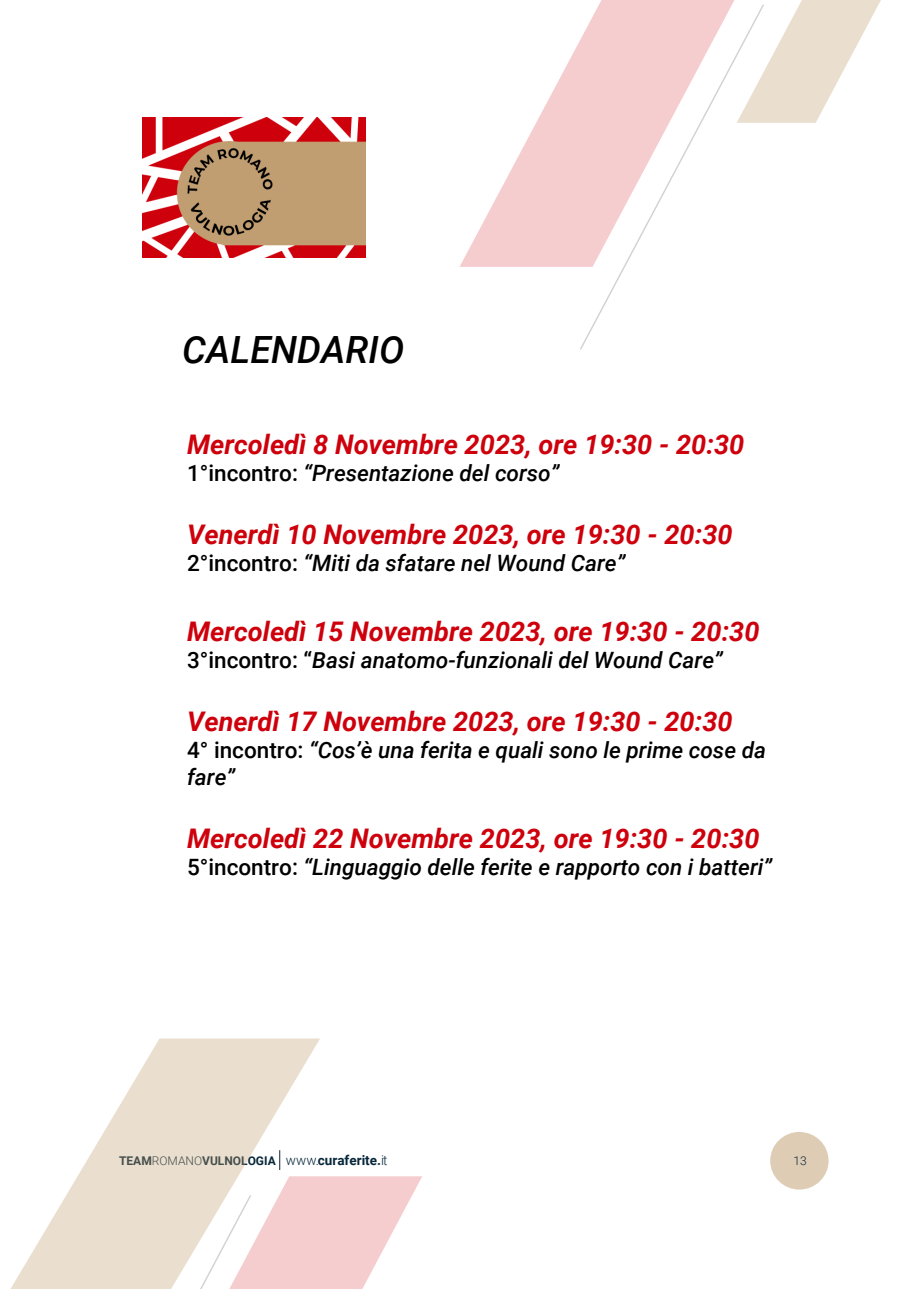
<style>
.page{position:relative;width:919px;height:1289px;background:#fff}
.page>*{position:absolute;margin:0;border:0;box-sizing:border-box;transform-origin:0 0}
.t1{font:italic 500 37.5px "Roboto";color:#000}
.t2{font:italic 700 27px "Roboto";color:#ce000c}
.t3{font:italic 500 22.5px/27px "Roboto";color:#000}
.t4{font:700 12px "Roboto";color:#07273a}
.t5{font:300 12px "Roboto";color:#07273a}
.s1{font-style:normal}
.s2{font-weight:300}
.s3{font-weight:300;font-size:13.5px}
.s4{font-size:13.5px}
</style>
<div class="page">
<div style="left:770px;top:1131px;width:58px;height:58px;background:#deccb5;border-radius:50%"></div>
<img style="left:142px;top:117px;width:223px;height:141px">
<svg style="left:459px;top:0;width:276px;height:267px"></svg>
<svg style="left:765px;top:0;width:116px;height:123px"></svg>
<svg style="left:578px;top:3px;width:187px;height:347px"></svg>
<svg style="left:11px;top:1038px;width:309px;height:250px;fill:#ece1d4"></svg>
<svg style="left:66px;top:1176px;width:356px;height:112px"></svg>
<h1 class="t1" style="left:182px;top:324px;width:223px">CALENDARIO</h1>
<p class="t2" style="left:187px;top:425px;width:558px">Mercoledì 8 Novembre 2023, ore 19:30 - 20:30</p>
<p class="t3" style="left:187px;top:458px;width:374px"><span class="s1">1°incontro:</span> “Presentazione del corso”</p>
<p class="t2" style="left:187px;top:515px;width:547px">Venerdì 10 Novembre 2023, ore 19:30 - 20:30</p>
<p class="t3" style="left:187px;top:548px;width:439px"><span class="s1">2°incontro:</span> “Miti da sfatare nel Wound Care”</p>
<p class="t2" style="left:187px;top:612px;width:574px">Mercoledì 15 Novembre 2023, ore 19:30 - 20:30</p>
<p class="t3" style="left:187px;top:646px;width:537px"><span class="s1">3°incontro: “</span>Basi anatomo-funzionali del Wound Care”</p>
<p class="t2" style="left:187px;top:702px;width:547px">Venerdì 17 Novembre 2023, ore 19:30 - 20:30</p>
<p class="t3" style="left:187px;top:736px;width:580px"><span class="s1">4° incontro:</span> “Cos’è una ferita e quali sono le prime cose da fare”</p>
<p class="t2" style="left:187px;top:819px;width:574px">Mercoledì 22 Novembre 2023, ore 19:30 - 20:30</p>
<p class="t3" style="left:187px;top:853px;width:586px"><span class="s1">5°incontro:</span> “Linguaggio delle ferite e rapporto con i batteri”</p>
<p class="t4" style="left:119px;top:1152px;width:270px">TEAM <span class="s2">ROMANO</span>VULNOLOGIA <span class="s3">www.</span><span class="s4">curaferite.</span><span class="s3">it</span></p>
<p class="t5" style="left:793px;top:1152px;width:15px">13</p>
</div>
